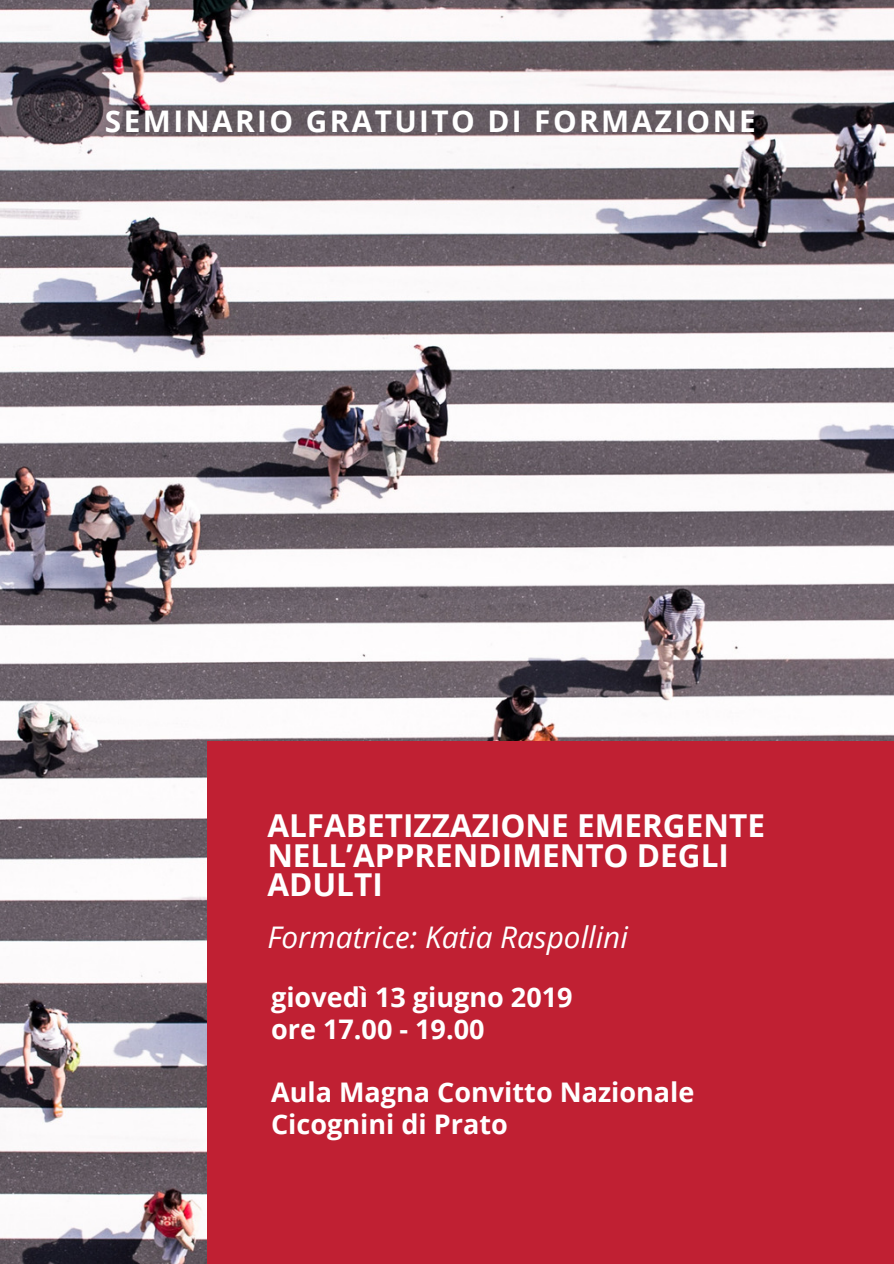
<style>
.page{position:relative;width:894px;height:1264px;background:#fff}
.page>*{position:absolute;margin:0;border:0;box-sizing:border-box;transform-origin:0 0}
.t1{font:700 31.5px/29.8px "Open Sans";color:#fff}
.t2{font:700 29.85px "Open Sans";letter-spacing:.08em;color:#fff}
.t3{font:italic 29.85px "Open Sans";color:#fff}
.t4{font:700 27px/31.7px "Open Sans";color:#fff}
</style>
<div class="page">
<img style="left:0;top:0;width:893px;height:1263px">
<div style="left:207px;top:741px;width:686px;height:522px;background:#c02033"></div>
<p class="t2" style="left:105px;top:100px;width:652px">SEMINARIO GRATUITO DI FORMAZIONE</p>
<p class="t1" style="left:267px;top:809px;width:499px">ALFABETIZZAZIONE EMERGENTE<br>NELL’APPRENDIMENTO DEGLI<br>ADULTI</p>
<p class="t3" style="left:267px;top:916px;width:362px">Formatrice: Katia Raspollini</p>
<p class="t4" style="left:271px;top:980px;width:303px">giovedì 13 giugno 2019 ore 17.00 - 19.00</p>
<p class="t4" style="left:271px;top:1075px;width:425px">Aula Magna Convitto Nazionale<br>Cicognini di Prato</p>
</div>
